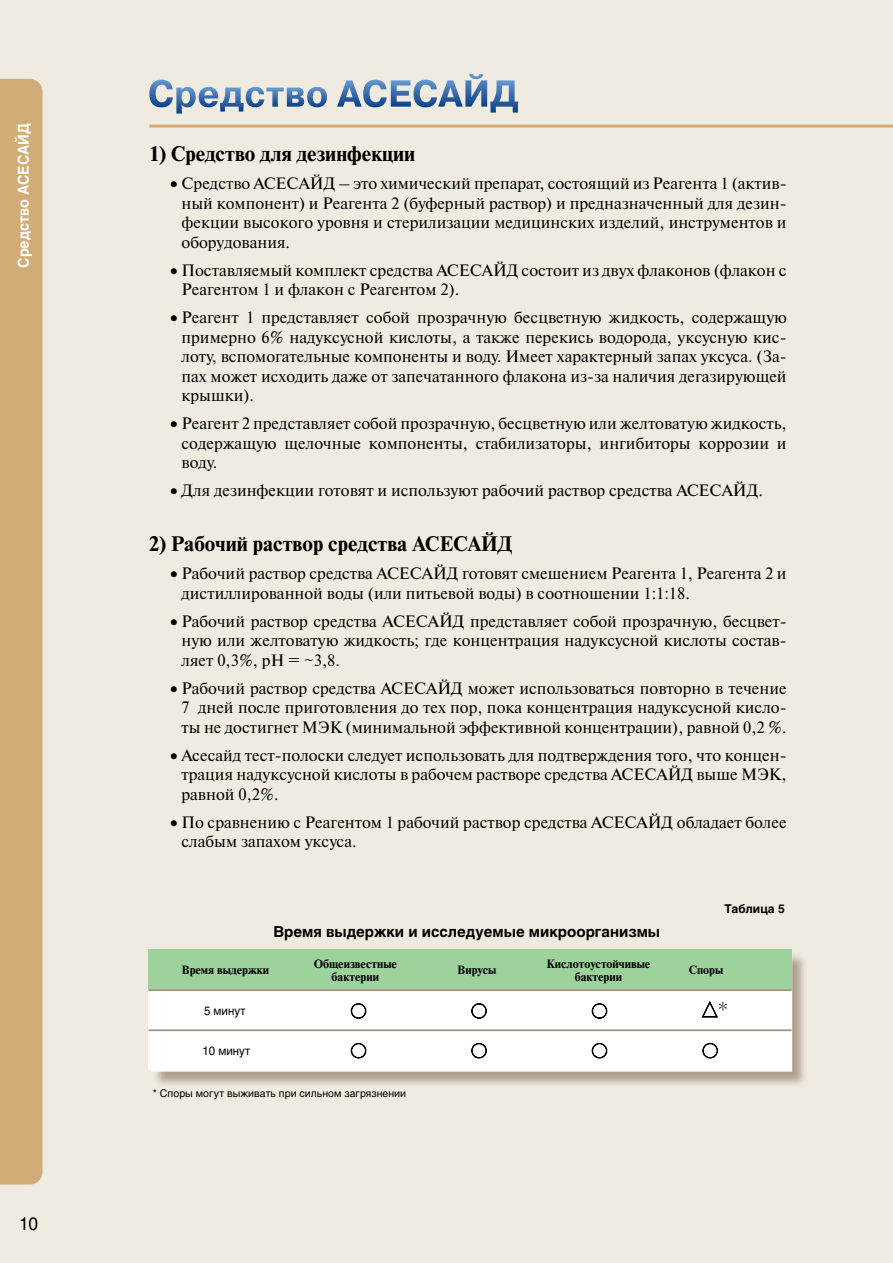
<style>
.page{position:relative;width:893px;height:1263px;background:#efebe1}
.page>*{position:absolute;margin:0;border:0;box-sizing:border-box;transform-origin:0 0}
.t1{font:700 21px "Newton C";color:#000}
.t2{font:18px "Helios C";color:#000;scale:.95 1}
.t3{font:16.5px/19.5px "Newton C";color:#000;text-align:justify}
.t4{font:700 15px "Helios C";color:#000}
.t5{font:700 15px "Helios";color:#fff;scale:.95 1}
.t6{font:700 12px/13.5px "Newton C";color:#000;text-align:center}
.t7{font:12px "Helios C";color:#000;scale:.95 1}
.t8{font:700 12px "Helios C";color:#000}
.t9{font:10.5px "Helios C";color:#000}
</style>
<div class="page">
<img style="left:151px;top:949px;width:654px;height:136px">
<div style="left:0;top:79px;width:43px;height:1105px;background:#d1ac76"></div>
<hr style="left:149px;top:125px;width:744px;height:3px;background:#d1ac76">
<div style="left:148px;top:949px;width:643px;height:121px;background:#fff"></div>
<div style="left:148px;top:949px;width:643px;height:41px;background:#9dd29c"></div>
<hr style="left:148px;top:989px;width:644px;height:2px;background:#a39382">
<hr style="left:148px;top:1029px;width:644px;height:2px;background:#a39382">
<svg style="left:351px;top:1003px;width:15px;height:16px"></svg>
<svg style="left:351px;top:1043px;width:15px;height:15px"></svg>
<svg style="left:471px;top:1003px;width:16px;height:16px"></svg>
<svg style="left:471px;top:1043px;width:16px;height:15px"></svg>
<svg style="left:592px;top:1003px;width:15px;height:16px"></svg>
<svg style="left:592px;top:1043px;width:15px;height:15px"></svg>
<svg style="left:702px;top:1001px;width:25px;height:16px"></svg>
<svg style="left:702px;top:1043px;width:16px;height:15px"></svg>
<svg style="left:149px;top:80px;width:178px;height:34px"></svg>
<svg style="left:337px;top:74px;width:181px;height:39px"></svg>
<p class="t5" style="left:15px;top:268px;width:154px;rotate:-90deg">Средство АСЕСАЙД</p>
<p class="t2" style="left:19px;top:1213px;width:22px">10</p>
<p class="t1" style="left:149px;top:142px;width:268px">1) Средство для дезинфекции</p>
<p class="t3" style="left:182px;top:174px;width:607px;text-indent:-11px">• Средство АСЕСАЙД – это химический препарат, состоящий из Реагента 1 (актив&shy;ный компонент) и Реагента 2 (буферный раствор) и предназначенный для дезин&shy;фекции высокого уровня и стерилизации медицинских изделий, инструментов и оборудования.</p>
<p class="t3" style="left:182px;top:260px;width:607px;text-indent:-11px">• Поставляемый комплект средства АСЕСАЙД состоит из двух флаконов (флакон с<br>Реагентом 1 и флакон с Реагентом 2).</p>
<p class="t3" style="left:182px;top:308px;width:607px;text-indent:-11px">• Реагент 1 представляет собой прозрачную бесцветную жидкость, содержащую примерно 6% надуксусной кислоты, а также перекись водорода, уксусную кис&shy;лоту, вспомогательные компоненты и воду. Имеет характерный запах уксуса. (За&shy;пах может исходить даже от запечатанного флакона из-за наличия дегазирующей крышки).</p>
<p class="t3" style="left:182px;top:414px;width:607px;text-indent:-11px">• Реагент 2 представляет собой прозрачную, бесцветную или желтоватую жидкость, содержащую щелочные компоненты, стабилизаторы, ингибиторы коррозии и воду.</p>
<p class="t3" style="left:170px;top:481px;width:594px">• Для дезинфекции готовят и используют рабочий раствор средства АСЕСАЙД.</p>
<p class="t1" style="left:149px;top:532px;width:365px">2) Рабочий раствор средства АСЕСАЙД</p>
<p class="t3" style="left:182px;top:564px;width:607px;text-indent:-11px">• Рабочий раствор средства АСЕСАЙД готовят смешением Реагента 1, Реагента 2 и дистиллированной воды (или питьевой воды) в соотношении 1:1:18.</p>
<p class="t3" style="left:182px;top:611px;width:607px;text-indent:-11px">• Рабочий раствор средства АСЕСАЙД представляет собой прозрачную, бесцвет&shy;ную или желтоватую жидкость; где концентрация надуксусной кислоты состав&shy;ляет 0,3%, рН = ~3,8.</p>
<p class="t3" style="left:182px;top:678px;width:607px;text-indent:-11px">• Рабочий раствор средства АСЕСАЙД может использоваться повторно в течение 7 дней после приготовления до тех пор, пока концентрация надуксусной кисло&shy;ты не достигнет МЭК (минимальной эффективной концентрации), равной 0,2 %.</p>
<p class="t3" style="left:182px;top:745px;width:607px;text-indent:-11px">• Асесайд тест-полоски следует использовать для подтверждения того, что концен&shy;трация надуксусной кислоты в рабочем растворе средства АСЕСАЙД выше МЭК, равной 0,2%.</p>
<p class="t3" style="left:182px;top:812px;width:607px;text-indent:-11px">• По сравнению с Реагентом 1 рабочий раствор средства АСЕСАЙД обладает более слабым запахом уксуса.</p>
<p class="t4" style="left:273px;top:923px;width:388px">Время выдержки и исследуемые микроорганизмы</p>
<p class="t8" style="left:725px;top:902px;width:62px">Таблица 5</p>
<p class="t6" style="left:181px;top:963px;width:89px">Время выдержки</p>
<p class="t6" style="left:314px;top:956px;width:85px">Общеизвестные бактерии</p>
<p class="t6" style="left:457px;top:963px;width:41px">Вирусы</p>
<p class="t6" style="left:546px;top:956px;width:105px">Кислотоустойчивые бактерии</p>
<p class="t6" style="left:689px;top:963px;width:36px">Споры</p>
<p class="t7" style="left:204px;top:1003px;width:45px">5 минут</p>
<p class="t7" style="left:202px;top:1044px;width:52px">10 минут</p>
<p class="t9" style="left:153px;top:1087px;width:255px">* Споры могут выживать при сильном загрязнении</p>
</div>
